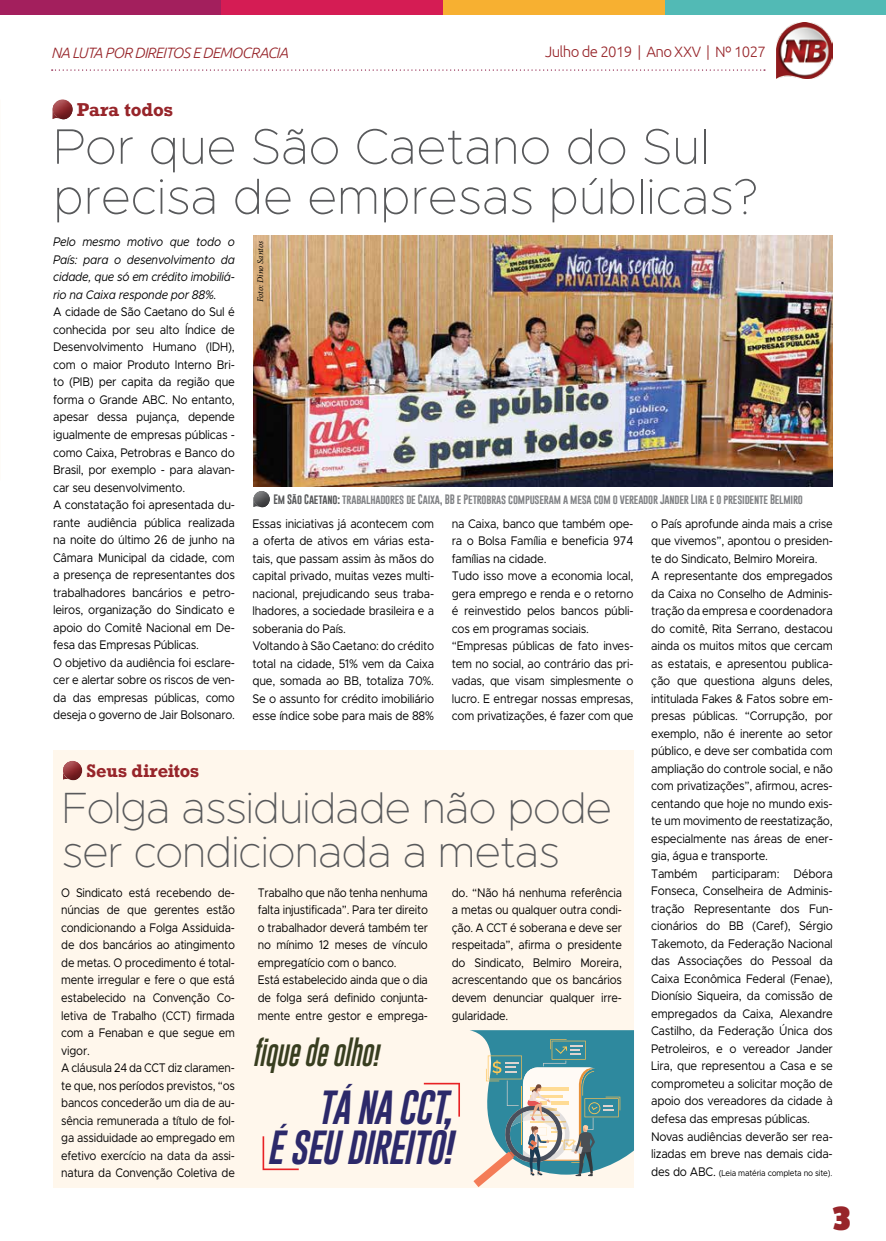
<style>
.page{position:relative;width:886px;height:1241px;background:#fff}
.page>*{position:absolute;margin:0;border:0;box-sizing:border-box;transform-origin:0 0}
.t1{font:100 50px/50px "Metropolis";color:#58595b}
.t2{font:100 43.88px/43.9px "Metropolis";letter-spacing:-.02em;color:#58595b}
.t3{font:700 37.5px "Passion One";color:#97252a}
.t4{font:italic 34.88px/39.9px "Gobold Uplow";letter-spacing:-.03em;color:#2c296a;text-align:right}
.t5{font:italic 22.5px "Gobold Uplow";color:#383e20}
.t6{font:700 17.5px "Rockwell";letter-spacing:-.01em;color:#97252a}
.t7{font:700 17.12px "Rockwell";color:#97252a}
.t8{font:italic 300 15px "Ubuntu";letter-spacing:-.04em;color:#97252a}
.t9{font:300 15px "Ubuntu";letter-spacing:-.04em;color:#97252a}
.t10{font:12.5px/17.5px "Metropolis";letter-spacing:-.02em;color:#000;scale:.89 1}
.t11{font:12.5px/17.5px "Metropolis";letter-spacing:-.02em;color:#000;scale:.9 1}
.t12{font:12.5px/17.5px "Metropolis";letter-spacing:-.02em;color:#000;scale:.88 1}
.t13{font:italic 12.5px/17.5px "Metropolis";letter-spacing:-.02em;color:#000;text-align:justify;scale:.9 1}
.t14{font:10px "Gobold";letter-spacing:-.02em;color:#808285}
.t15{font:8.75px "Metropolis";letter-spacing:-.02em;color:#000;scale:.9 1}
.t16{font:italic 8.75px "Minion Pro";letter-spacing:-.01em;color:#000}
.s1{color:#58595b}
.s2{font-size:12.5px}
</style>
<div class="page">
<div style="left:53px;top:749px;width:580px;height:438px;background:#fff7ec"></div>
<div style="left:51px;top:98px;width:23px;height:21px;background:#000;opacity:.75"></div>
<div style="left:0;top:0;width:221px;height:14px;background:#a31f5d"></div>
<div style="left:664px;top:0;width:222px;height:14px;background:#52bab5"></div>
<div style="left:443px;top:0;width:221px;height:14px;background:#f7b031"></div>
<div style="left:221px;top:0;width:222px;height:14px;background:#d51c54"></div>
<img style="left:777px;top:22px;width:56px;height:56px">
<svg style="left:52px;top:69px;width:713px;height:2px"></svg>
<div style="left:62px;top:759px;width:22px;height:21px;background:#000;opacity:.75"></div>
<img style="left:253px;top:236px;width:580px;height:250px">
<div style="left:253px;top:490px;width:19px;height:18px;background:#000;opacity:.75"></div>
<svg style="left:470px;top:1029px;width:164px;height:157px"></svg>
<svg style="left:424px;top:1082px;width:36px;height:34px"></svg>
<svg style="left:263px;top:1136px;width:36px;height:33px"></svg>
<p class="t8" style="left:51px;top:43px;width:238px">NA LUTA POR DIREITOS E DEMOCRACIA</p>
<p class="t9" style="left:545px;top:43px;width:223px">Julho de 2019 | Ano XXV | Nº 1027</p>
<h3 class="t6" style="left:77px;top:98px;width:98px">Para todos</h3>
<h1 class="t1" style="left:53px;top:121px;width:706px">Por que São Caetano do Sul precisa de empresas públicas?</h1>
<p class="t13" style="left:53px;top:233px;width:203px">Pelo mesmo motivo que todo o País: para o desenvolvimento da cidade, que só em crédito imobiliá&shy;rio na Caixa responde por 88%.</p>
<p class="t11" style="left:53px;top:303px;width:203px">A cidade de São Caetano do Sul é conhecida por seu alto Índice de<br>Desenvolvimento Humano (IDH), com o maior Produto Interno Bri&shy;to (PIB) per capita da região que forma o Grande ABC. No entanto, apesar dessa pujança, depende igualmente de empresas públicas - como Caixa, Petrobras e Banco do<br>Brasil, por exemplo - para alavan&shy;car seu desenvolvimento.<br>A constatação foi apresentada du&shy;rante audiência pública realizada na noite do último 26 de junho na<br>Câmara Municipal da cidade, com a presença de representantes dos trabalhadores bancários e petro&shy;leiros, organização do Sindicato e apoio do Comitê Nacional em De&shy;fesa das Empresas Públicas.<br>O objetivo da audiência foi esclare&shy;cer e alertar sobre os riscos de ven&shy;da das empresas públicas, como deseja o governo de Jair Bolsonaro.</p>
<p class="t16" style="left:254px;top:302px;width:62px;rotate:-90deg">Foto: Dino Santos</p>
<p class="t14" style="left:273px;top:493px;width:531px"><span class="s1">Em São Caetano:</span> trabalhadores de Caixa, BB e Petrobras compuseram a mesa com o vereador Jander Lira e o presidente Belmiro</p>
<p class="t10" style="left:252px;top:514px;width:206px">Essas iniciativas já acontecem com a oferta de ativos em várias esta&shy;tais, que passam assim às mãos do capital privado, muitas vezes multi&shy;nacional, prejudicando seus traba&shy;lhadores, a sociedade brasileira e a soberania do País.<br>Voltando à São Caetano: do crédito total na cidade, 51% vem da Caixa que, somada ao BB, totaliza 70%.<br>Se o assunto for crédito imobiliário esse índice sobe para mais de 88%</p>
<p class="t11" style="left:452px;top:514px;width:203px">na Caixa, banco que também ope&shy;ra o Bolsa Família e beneficia 974 famílias na cidade.<br>Tudo isso move a economia local, gera emprego e renda e o retorno é reinvestido pelos bancos públi&shy;cos em programas sociais. “Empresas públicas de fato inves&shy;tem no social, ao contrário das pri&shy;vadas, que visam simplesmente o lucro. E entregar nossas empresas, com privatizações, é fazer com que</p>
<p class="t10" style="left:651px;top:514px;width:206px">o País aprofunde ainda mais a crise que vivemos”, apontou o presiden&shy;te do Sindicato, Belmiro Moreira.<br>A representante dos empregados da Caixa no Conselho de Adminis&shy;tração da empresa e coordenadora do comitê, Rita Serrano, destacou ainda os muitos mitos que cercam as estatais, e apresentou publica&shy;ção que questiona alguns deles, intitulada Fakes &amp; Fatos sobre em&shy;presas públicas. “Corrupção, por exemplo, não é inerente ao setor público, e deve ser combatida com ampliação do controle social, e não com privatizações”, afirmou, acres&shy;centando que hoje no mundo exis&shy;te um movimento de reestatização, especialmente nas áreas de ener&shy;gia, água e transporte.<br>Também participaram: Débora<br>Fonseca, Conselheira de Adminis&shy;tração Representante dos Fun&shy;cionários do BB (Caref), Sérgio<br>Takemoto, da Federação Nacional das Associações do Pessoal da<br>Caixa Econômica Federal (Fenae),<br>Dionísio Siqueira, da comissão de empregados da Caixa, Alexandre<br>Castilho, da Federação Única dos<br>Petroleiros, e o vereador Jander<br>Lira, que representou a Casa e se comprometeu a solicitar moção de apoio dos vereadores da cidade à defesa das empresas públicas.<br>Novas audiências deverão ser rea&shy;lizadas em breve nas demais cida-</p>
<p class="t15" style="left:651px;top:1166px;width:203px"><span class="s2">des do ABC.</span> (Leia matéria completa no site).</p>
<h3 class="t7" style="left:86px;top:759px;width:114px">Seus direitos</h3>
<h2 class="t2" style="left:62px;top:786px;width:551px">Folga assiduidade não pode ser condicionada a metas</h2>
<p class="t12" style="left:61px;top:883px;width:199px">O Sindicato está recebendo de&shy;núncias de que gerentes estão condicionando a Folga Assiduida&shy;de dos bancários ao atingimento de metas. O procedimento é total&shy;mente irregular e fere o que está estabelecido na Convenção Co&shy;letiva de Trabalho (CCT) firmada com a Fenaban e que segue em vigor.<br>A cláusula 24 da CCT diz claramen&shy;te que, nos períodos previstos, “os bancos concederão um dia de au&shy;sência remunerada a título de fol&shy;ga assiduidade ao empregado em efetivo exercício na data da assi&shy;natura da Convenção Coletiva de</p>
<p class="t12" style="left:258px;top:883px;width:195px">Trabalho que não tenha nenhuma falta injustificada”. Para ter direito o trabalhador deverá também ter no mínimo 12 meses de vínculo empregatício com o banco.<br>Está estabelecido ainda que o dia de folga será definido conjunta&shy;mente entre gestor e emprega-</p>
<p class="t12" style="left:452px;top:883px;width:195px;text-align:justify">do. “Não há nenhuma referência a metas ou qualquer outra condi&shy;ção. A CCT é soberana e deve ser respeitada”, afirma o presidente do Sindicato, Belmiro Moreira, acrescentando que os bancários devem denunciar qualquer irre&shy;gularidade.</p>
<h3 class="t5" style="left:252px;top:1037px;width:127px">FIQUE DE OLHO!</h3>
<h3 class="t4" style="left:267px;top:1086px;width:187px">TÁ NA CCT,<br>É SEU DIREITO!</h3>
<h3 class="t3" style="left:833px;top:1198px;width:19px">3</h3>
</div>
